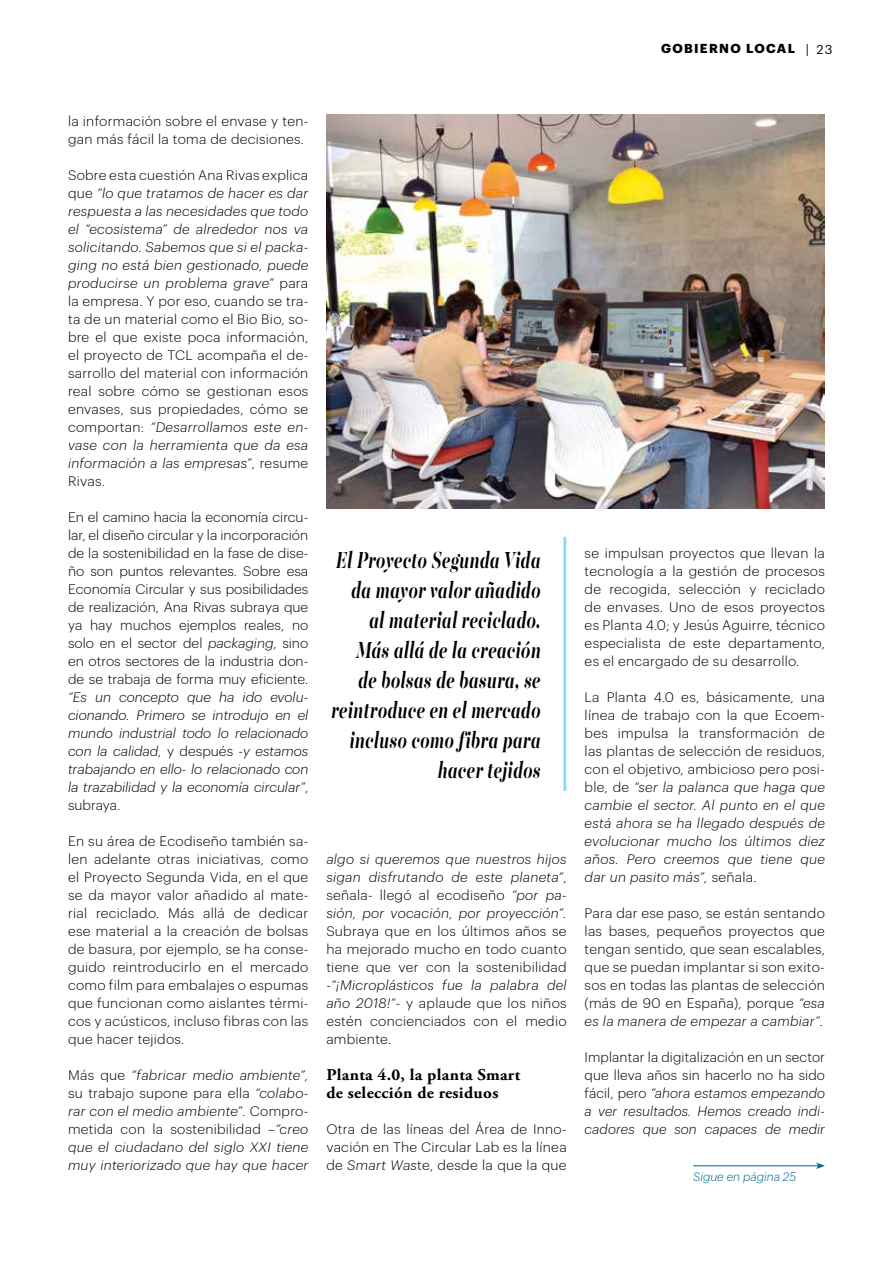
<style>
.page{position:relative;width:893px;height:1263px;background:#fff}
.page>*{position:absolute;margin:0;border:0;box-sizing:border-box;transform-origin:0 0}
.t1{font:italic 700 25.95px/30px "Majesti Banner";letter-spacing:.02em;color:#000;text-align:right;scale:.66 1}
.t2{font:700 16.5px/18px "Adobe Garamond Pro";letter-spacing:.02em;color:#000}
.t3{font:300 13.5px/18px "Graphik";letter-spacing:.02em;color:#000;text-align:justify}
.t4{font:italic 300 13.5px/18px "Graphik";letter-spacing:.01em;color:#000;text-align:justify}
.t5{font:700 12.75px "Graphik";color:#000}
.t6{font:12.75px "Graphik";color:#000}
.t7{font:italic 300 12px "Graphik";color:#006391}
.s1{font-style:italic}
.s2{font-style:normal}
</style>
<div class="page">
<img style="left:326px;top:115px;width:499px;height:394px">
<hr style="left:564px;top:537px;width:3px;height:254px;background:#52bceb">
<hr style="left:693px;top:1165px;width:125px;height:1px;background:#006391">
<svg style="left:816px;top:1162px;width:9px;height:7px"></svg>
<p class="t5" style="left:661px;top:39px;width:11px">GOBIERNO</p>
<p class="t5" style="left:746px;top:39px;width:11px">LOCAL</p>
<p class="t6" style="left:806px;top:40px;width:28px">| 23</p>
<p class="t3" style="left:68px;top:111px;width:242px">la información sobre el envase y ten&shy;gan más fácil la toma de decisiones.</p>
<p class="t3" style="left:68px;top:165px;width:242px">Sobre esta cuestión Ana Rivas explica que <span class="s1">“lo que tratamos de hacer es dar respuesta a las necesidades que todo el “ecosistema” de alrededor nos va solicitando. Sabemos que si el packa&shy;ging no está bien gestionado, puede producirse un problema grave”</span> para la empresa. Y por eso, cuando se tra&shy;ta de un material como el Bio Bio, so&shy;bre el que existe poca información, el proyecto de TCL acompaña el de&shy;sarrollo del material con información real sobre cómo se gestionan esos envases, sus propiedades, cómo se comportan: <span class="s1">“Desarrollamos este en&shy;vase con la herramienta que da esa información a las empresas”</span>, resume Rivas.</p>
<p class="t3" style="left:68px;top:507px;width:242px">En el camino hacia la economía circu&shy;lar, el diseño circular y la incorporación de la sostenibilidad en la fase de dise&shy;ño son puntos relevantes. Sobre esa Economía Circular y sus posibilidades de realización, Ana Rivas subraya que ya hay muchos ejemplos reales, no solo en el sector del <span class="s1">packaging</span>, sino en otros sectores de la industria don&shy;de se trabaja de forma muy eficiente.</p>
<p class="t4" style="left:68px;top:687px;width:242px">“Es un concepto que ha ido evolu&shy;cionando. Primero se introdujo en el mundo industrial todo lo relacionado con la calidad, <span class="s2">y después -</span>y estamos trabajando en ello- lo relacionado con la trazabilidad y la economía circular”<span class="s2">, subraya.</span></p>
<p class="t3" style="left:68px;top:831px;width:242px">En su área de Ecodiseño también sa&shy;len adelante otras iniciativas, como el Proyecto Segunda Vida, en el que se da mayor valor añadido al mate&shy;rial reciclado. Más allá de dedicar ese material a la creación de bolsas de basura, por ejemplo, se ha conse&shy;guido reintroducirlo en el mercado como film para embalajes o espumas que funcionan como aislantes térmi&shy;cos y acústicos, incluso fibras con las que hacer tejidos.</p>
<p class="t4" style="left:68px;top:1065px;width:242px"><span class="s2">Más que</span> “fabricar medio ambiente”, <span class="s2">su trabajo supone para ella</span> “colabo&shy;rar con el medio ambiente”. <span class="s2">Compro&shy;metida con la sostenibilidad –</span>“creo que el ciudadano del siglo XXI tiene muy interiorizado que hay que hacer</p>
<h1 class="t1" style="left:331px;top:547px;width:319px">El Proyecto Segunda Vida da mayor valor añadido al material reciclado.<br>Más allá de la creación de bolsas de basura, se reintroduce en el mercado incluso como fibra para hacer tejidos</h1>
<p class="t4" style="left:326px;top:849px;width:242px">algo si queremos que nuestros hijos sigan disfrutando de este planeta”<span class="s2">, señala- llegó al ecodiseño</span> “por pa&shy;sión, por vocación, por proyección”.</p>
<p class="t3" style="left:326px;top:921px;width:242px">Subraya que en los últimos años se ha mejorado mucho en todo cuanto tiene que ver con la sostenibilidad -<span class="s1">“¡Microplásticos fue la palabra del año 2018!”</span>- y aplaude que los niños estén concienciados con el medio ambiente.</p>
<p class="t2" style="left:326px;top:1066px;width:195px">Planta 4.0, la planta Smart de selección de residuos</p>
<p class="t3" style="left:326px;top:1119px;width:242px">Otra de las líneas del Área de Inno&shy;vación en The Circular Lab es la línea de <span class="s1">Smart Was</span>te, desde la que la que</p>
<p class="t3" style="left:585px;top:543px;width:242px">se impulsan proyectos que llevan la tecnología a la gestión de procesos de recogida, selección y reciclado de envases. Uno de esos proyectos es Planta 4.0; y Jesús Aguirre, técnico especialista de este departamento, es el encargado de su desarrollo.</p>
<p class="t3" style="left:585px;top:687px;width:242px">La Planta 4.0 es, básicamente, una línea de trabajo con la que Ecoem&shy;bes impulsa la transformación de las plantas de selección de residuos, con el objetivo, ambicioso pero posi&shy;ble, de <span class="s1">“ser la palanca que haga que cambie el sector. Al punto en el que está ahora se ha llegado después de evolucionar mucho los últimos diez años. Pero creemos que tiene que dar un pasito más”,</span> señala.</p>
<p class="t3" style="left:585px;top:903px;width:242px">Para dar ese paso, se están sentando las bases, pequeños proyectos que tengan sentido, que sean escalables, que se puedan implantar si son exito&shy;sos en todas las plantas de selección (más de 90 en España), porque <span class="s1">“esa es la manera de empezar a cambiar”.</span></p>
<p class="t4" style="left:585px;top:1047px;width:242px"><span class="s2">Implantar la digitalización en un sector que lleva años sin hacerlo no ha sido fácil, pero</span> “ahora estamos empezando a ver resultados. Hemos creado indi&shy;cadores que son capaces de medir</p>
<p class="t7" style="left:693px;top:1168px;width:104px">Sigue en página 25</p>
</div>
